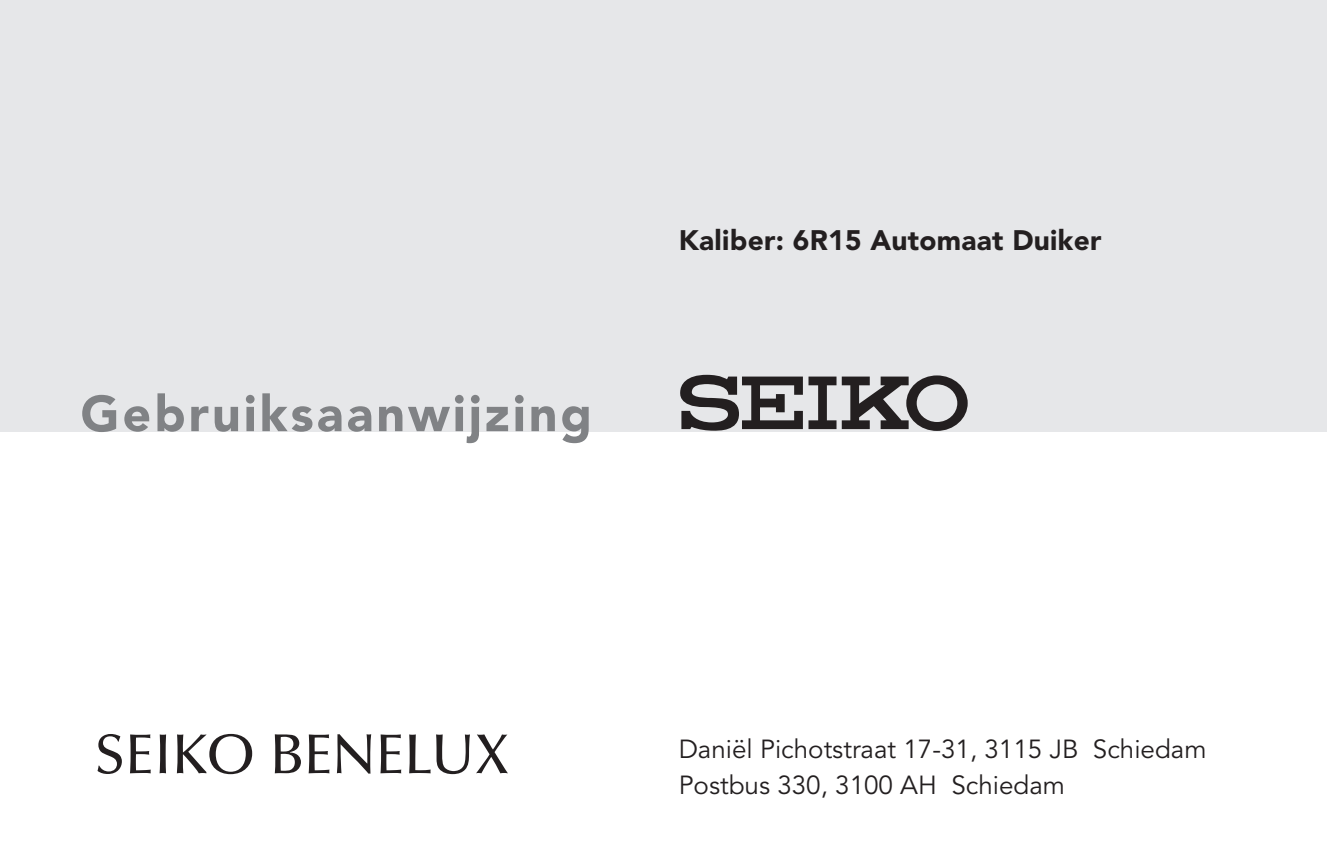
<style>
.page{position:relative;width:1327px;height:851px;background:#fff}
.page>*{position:absolute;margin:0;border:0;box-sizing:border-box;transform-origin:0 0}
.heading_1{font:900 50px "Avenir LT Std";letter-spacing:.06em;color:#808285}
.Box_kop{font:900 28px "Avenir LT Std";letter-spacing:.01em;color:#231f20}
.Body{font:26px "Avenir LT Std";color:#231f20}
</style>
<div class="page">
<div style="left:0;top:0;width:1327px;height:431px;background:#e6e7e9"></div>
<svg style="left:842px;top:375px;width:125px;height:56px"></svg>
<svg style="left:680px;top:375px;width:156px;height:56px"></svg>
<svg style="left:98px;top:734px;width:24px;height:39px"></svg>
<svg style="left:130px;top:734px;width:21px;height:39px"></svg>
<svg style="left:160px;top:734px;width:6px;height:39px"></svg>
<svg style="left:177px;top:733px;width:75px;height:41px"></svg>
<svg style="left:275px;top:734px;width:26px;height:39px"></svg>
<svg style="left:309px;top:734px;width:20px;height:39px"></svg>
<svg style="left:337px;top:734px;width:34px;height:39px"></svg>
<svg style="left:380px;top:734px;width:21px;height:39px"></svg>
<svg style="left:409px;top:734px;width:61px;height:40px"></svg>
<svg style="left:476px;top:734px;width:32px;height:39px"></svg>
<p class="heading_1" style="left:81px;top:383px;width:513px">Gebruiksaanwijzing</p>
<p class="Box_kop" style="left:679px;top:223px;width:424px">Kaliber: 6R15 Automaat Duiker</p>
<p class="Body" style="left:678px;top:733px;width:529px">Daniël Pichotstraat 17-31, 3115 JB Schiedam</p>
<p class="Body" style="left:678px;top:770px;width:388px">Postbus 330, 3100 AH Schiedam</p>
</div>
